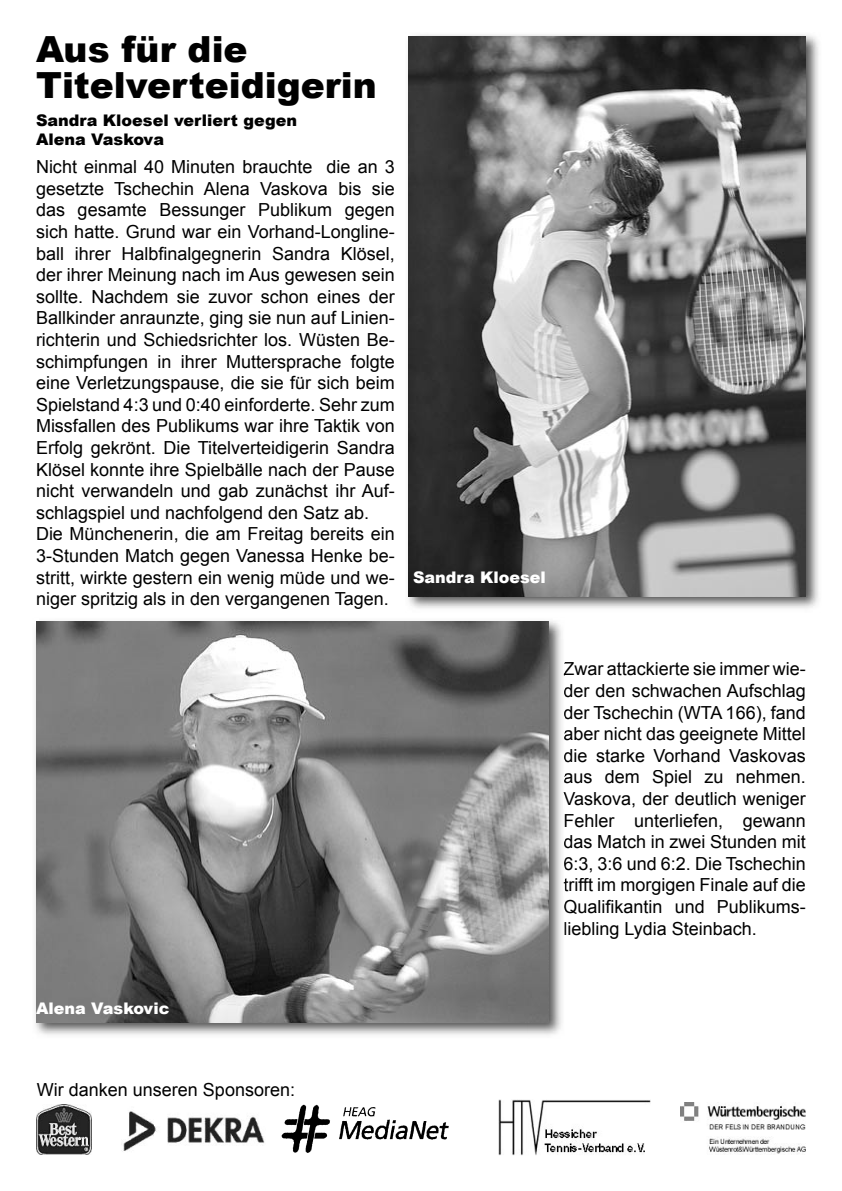
<style>
.page{position:relative;width:842px;height:1191px;background:#fff}
.page>*{position:absolute;margin:0;border:0;box-sizing:border-box;transform-origin:0 0}
.t1{font:900 36px/36px "Arial";color:#000}
.t2{font:18px/21.6px "Arial";color:#000}
.t3{font:900 16px/19.2px "Arial";color:#000}
.t4{font:900 16px "Arial";color:#fff}
</style>
<div class="page">
<img style="left:36px;top:1104px;width:55px;height:50px">
<img style="left:123px;top:1111px;width:142px;height:40px">
<img style="left:498px;top:1099px;width:152px;height:56px">
<img style="left:281px;top:1104px;width:168px;height:49px">
<img style="left:680px;top:1102px;width:125px;height:52px">
<img style="left:408px;top:34px;width:411px;height:575px">
<img style="left:409px;top:36px;width:396px;height:560px">
<img style="left:35px;top:621px;width:493px;height:414px">
<img style="left:528px;top:621px;width:36px;height:414px">
<svg style="left:564px;top:689px;width:1px;height:72px"></svg>
<svg style="left:563px;top:770px;width:2px;height:39px"></svg>
<svg style="left:564px;top:880px;width:1px;height:30px"></svg>
<img style="left:36px;top:622px;width:513px;height:400px">
<h1 class="t1" style="left:36px;top:30px;width:342px">Aus für die<br>Titelverteidigerin</h1>
<p class="t3" style="left:36px;top:110px;width:263px">Sandra Kloesel verliert gegen<br>Alena Vaskova</p>
<p class="t2" style="left:36px;top:156px;width:360px">Nicht einmal 40 Minuten brauchte die an 3 gesetzte Tschechin Alena Vaskova bis sie das gesamte Bessunger Publikum gegen sich hatte. Grund war ein Vorhand-Longline&shy;ball ihrer Halbfinalgegnerin Sandra Klösel, der ihrer Meinung nach im Aus gewesen sein sollte. Nachdem sie zuvor schon eines der Ballkinder anraunzte, ging sie nun auf Linien&shy;richterin und Schiedsrichter los. Wüsten Be&shy;schimpfungen in ihrer Muttersprache folgte eine Verletzungspause, die sie für sich beim Spielstand 4:3 und 0:40 einforderte. Sehr zum Missfallen des Publikums war ihre Taktik von Erfolg gekrönt. Die Titelverteidigerin Sandra Klösel konnte ihre Spielbälle nach der Pause nicht verwandeln und gab zunächst ihr Auf&shy;schlagspiel und nachfolgend den Satz ab.<br>Die Münchenerin, die am Freitag bereits ein 3-Stunden Match gegen Vanessa Henke be&shy;stritt, wirkte gestern ein wenig müde und we&shy;niger spritzig als in den vergangenen Tagen.</p>
<p class="t4" style="left:413px;top:565px;width:134px">Sandra Kloesel</p>
<p class="t2" style="left:563px;top:658px;width:244px;text-align:justify">Zwar attackierte sie immer wie&shy;der den schwachen Aufschlag der Tschechin (WTA 166), fand aber nicht das geeignete Mittel die starke Vorhand Vaskovas aus dem Spiel zu nehmen.<br>Vaskova, der deutlich weniger Fehler unterliefen, gewann das Match in zwei Stunden mit 6:3, 3:6 und 6:2. Die Tschechin trifft im morgigen Finale auf die Qualifikantin und Publikums&shy;liebling Lydia Steinbach.</p>
<p class="t4" style="left:36px;top:996px;width:135px">Alena Vaskovic</p>
<p class="t2" style="left:37px;top:1079px;width:260px">Wir danken unseren Sponsoren:</p>
</div>
